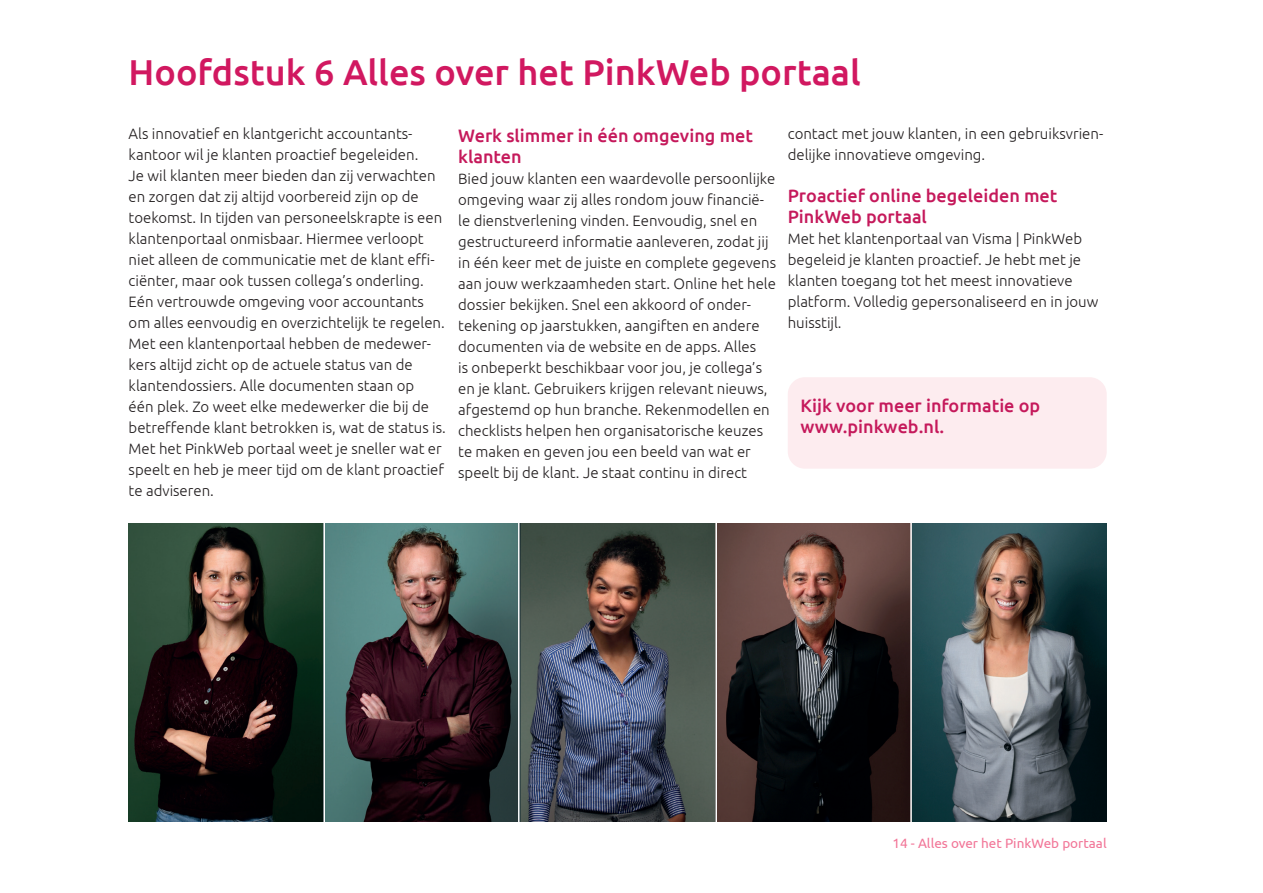
<style>
.page{position:relative;width:1263px;height:893px;background:#fff}
.page>*{position:absolute;margin:0;border:0;box-sizing:border-box;transform-origin:0 0}
.t1{font:500 36px "Ubuntu";color:#d11860}
.t2{font:500 18px/21px "Ubuntu";color:#c5195b}
.t3{font:300 15px/21px "Ubuntu";color:#231f20}
.t4{font:13.5px "Ubuntu";color:#f27698}
</style>
<div class="page">
<div style="left:788px;top:377px;width:319px;height:92px;background:#fdecef;border-radius:17px"></div>
<img style="left:129px;top:523px;width:977px;height:298px">
<hr style="left:323px;top:504px;width:2px;height:334px;background:#fff">
<hr style="left:518px;top:506px;width:1px;height:334px;background:#fff">
<hr style="left:715px;top:505px;width:2px;height:334px;background:#fff">
<hr style="left:910px;top:514px;width:2px;height:320px;background:#fff">
<p class="t1" style="left:129px;top:50px;width:734px">Hoofdstuk 6 Alles over het PinkWeb portaal</p>
<p class="t3" style="left:129px;top:123px;width:315px">Als innovatief en klantgericht accountants&shy;kantoor wil je klanten proactief begeleiden.<br>Je wil klanten meer bieden dan zij verwachten en zorgen dat zij altijd voorbereid zijn op de toekomst. In tijden van personeelskrapte is een klantenportaal onmisbaar. Hiermee verloopt niet alleen de communicatie met de klant effi-</p>
<p class="t3" style="left:129px;top:270px;width:297px">ciënter, maar ook tussen collega’s onderling.</p>
<p class="t3" style="left:129px;top:291px;width:319px">Eén vertrouwde omgeving voor accountants om alles eenvoudig en overzichtelijk te regelen.<br>Met een klantenportaal hebben de medewer&shy;kers altijd zicht op de actuele status van de klantendossiers. Alle documenten staan op<br>één plek. Zo weet elke medewerker die bij de betreffende klant betrokken is, wat de status is.<br>Met het PinkWeb portaal weet je sneller wat er speelt en heb je meer tijd om de klant proactief te adviseren.</p>
<p class="t2" style="left:458px;top:124px;width:296px">Werk slimmer in één omgeving met klanten</p>
<p class="t3" style="left:458px;top:167px;width:319px">Bied jouw klanten een waardevolle persoonlijke omgeving waar zij alles rondom jouw financië&shy;le dienstverlening vinden. Eenvoudig, snel en gestructureerd informatie aanleveren, zodat jij in één keer met de juiste en complete gegevens aan jouw werkzaamheden start. Online het hele dossier bekijken. Snel een akkoord of onder&shy;tekening op jaarstukken, aangiften en andere documenten via de website en de apps. Alles<br>is onbeperkt beschikbaar voor jou, je collega’s en je klant. Gebruikers krijgen relevant nieuws, afgestemd op hun branche. Rekenmodellen en checklists helpen hen organisatorische keuzes te maken en geven jou een beeld van wat er speelt bij de klant. Je staat continu in direct</p>
<p class="t3" style="left:788px;top:123px;width:317px">contact met jouw klanten, in een gebruiksvrien&shy;delijke innovatieve omgeving.</p>
<p class="t2" style="left:788px;top:185px;width:271px">Proactief online begeleiden met<br>PinkWeb portaal</p>
<p class="t3" style="left:788px;top:228px;width:312px">Met het klantenportaal van Visma | PinkWeb begeleid je klanten proactief. Je hebt met je klanten toegang tot het meest innovatieve platform. Volledig gepersonaliseerd en in jouw huisstijl.</p>
<p class="t2" style="left:800px;top:395px;width:241px">Kijk voor meer informatie op</p>
<p class="t2" style="left:800px;top:416px;width:145px">www.pinkweb.nl.</p>
<p class="t4" style="left:892px;top:835px;width:216px">14 - Alles over het PinkWeb portaal</p>
</div>
